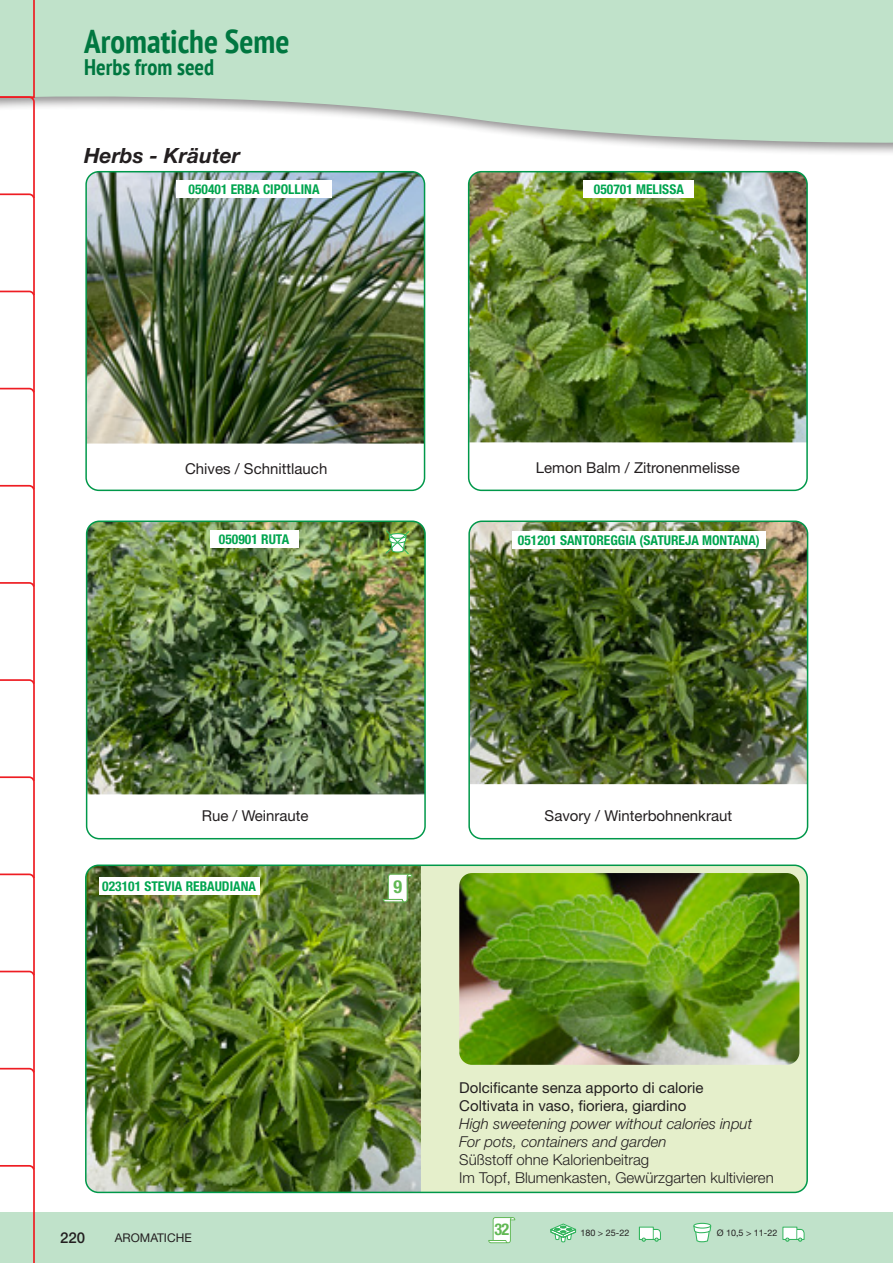
<style>
.page{position:relative;width:893px;height:1263px;background:#fff}
.page>*{position:absolute;margin:0;border:0;box-sizing:border-box;transform-origin:0 0}
.t1{font:700 condensed 33px "PT Sans";color:#007740}
.t2{font:700 condensed 22.5px "PT Sans";color:#007740}
.t3{font:italic 700 21px "Helvetica Neue LT Std";color:#231f20}
.Dida{font:700 condensed 18px "Helvetica Neue LT Std";color:#61b854}
.Dida-2{font:700 condensed 16.35px "Helvetica Neue LT Std";color:#61b854}
.IMPAGINAZIONE_CENTRALE{font:15px "Helvetica Neue LT Std";color:#231f20}
.seconda_lingua{font:300 15px "Helvetica Neue LT Std";color:#231f20}
.italiano{font:15px "Helvetica Neue LT Std";color:#231f20}
.prima_lingua{font:italic 300 15px "Helvetica Neue LT Std";color:#231f20}
.t4{font:500 15px "Helvetica Neue LT Std";color:#231f20}
.Dida-3{font:700 condensed 13.5px "Helvetica Neue LT Std";color:#00a54f}
.t5{font:12px "Helvetica Neue LT Std";color:#231f20}
.t6{font:9px "Helvetica Neue LT Std";color:#231f20}
</style>
<div class="page">
<div style="left:0;top:1212px;width:893px;height:51px;background:#c0e2ca"></div>
<div style="left:86px;top:865px;width:721px;height:327px;background:#e5efcb;border-radius:13px"></div>
<img style="left:86px;top:867px;width:335px;height:325px">
<div style="left:85px;top:864px;width:723px;height:329px;border:2px solid #00984a;border-radius:13px"></div>
<div style="left:0;top:0;width:893px;height:156px;background:#231f20;opacity:.5"></div>
<svg style="left:36px;top:0;width:857px;height:144px;background:#c7e3d0"></svg>
<svg style="left:488px;top:1217px;width:27px;height:26px"></svg>
<svg style="left:550px;top:1223px;width:27px;height:20px"></svg>
<svg style="left:639px;top:1226px;width:22px;height:16px"></svg>
<svg style="left:693px;top:1225px;width:19px;height:18px"></svg>
<div style="left:694px;top:1223px;width:17px;height:5px;background:#fff;border-radius:50%"></div>
<div style="left:693px;top:1223px;width:18px;height:5px;border:1px solid #30b45c;border-radius:50%"></div>
<svg style="left:782px;top:1226px;width:22px;height:16px"></svg>
<img style="left:89px;top:523px;width:334px;height:271px">
<div style="left:86px;top:520px;width:340px;height:319px;border:2px solid #00984a;border-radius:13px"></div>
<img style="left:88px;top:172px;width:337px;height:272px">
<div style="left:85px;top:171px;width:340px;height:320px;border:2px solid #00984a;border-radius:13px"></div>
<img style="left:471px;top:523px;width:337px;height:261px">
<div style="left:468px;top:520px;width:340px;height:319px;border:2px solid #00984a;border-radius:13px"></div>
<img style="left:469px;top:172px;width:336px;height:270px">
<div style="left:468px;top:171px;width:340px;height:320px;border:2px solid #00984a;border-radius:13px"></div>
<div style="left:512px;top:532px;width:253px;height:17px;background:#fff"></div>
<div style="left:176px;top:180px;width:156px;height:17px;background:#fff"></div>
<div style="left:210px;top:531px;width:88px;height:17px;background:#fff"></div>
<div style="left:584px;top:180px;width:110px;height:17px;background:#fff"></div>
<svg style="left:384px;top:529px;width:27px;height:26px"></svg>
<img style="left:459px;top:873px;width:340px;height:192px">
<div style="left:99px;top:878px;width:160px;height:17px;background:#fff"></div>
<svg style="left:383px;top:874px;width:30px;height:28px"></svg>
<svg style="left:0;top:0;width:36px;height:1263px"></svg>
<p class="t1" style="left:84px;top:19px;width:207px">Aromatiche Seme</p>
<p class="t2" style="left:84px;top:53px;width:131px">Herbs from seed</p>
<p class="t3" style="left:84px;top:142px;width:157px">Herbs - Kräuter</p>
<p class="Dida-3" style="left:189px;top:181px;width:132px">050401 ERBA CIPOLLINA</p>
<p class="Dida-3" style="left:594px;top:181px;width:91px">050701 MELISSA</p>
<p class="IMPAGINAZIONE_CENTRALE" style="left:185px;top:459px;width:144px">Chives / Schnittlauch</p>
<p class="IMPAGINAZIONE_CENTRALE" style="left:536px;top:458px;width:205px">Lemon Balm / Zitronenmelisse</p>
<p class="Dida-3" style="left:219px;top:531px;width:72px">050901 RUTA</p>
<p class="Dida-3" style="left:518px;top:532px;width:243px">051201 SANTOREGGIA (SATUREJA MONTANA)</p>
<p class="IMPAGINAZIONE_CENTRALE" style="left:202px;top:806px;width:108px">Rue / Weinraute</p>
<p class="IMPAGINAZIONE_CENTRALE" style="left:545px;top:807px;width:189px">Savory / Winterbohnenkraut</p>
<p class="Dida-3" style="left:102px;top:878px;width:155px">023101 STEVIA REBAUDIANA</p>
<p class="Dida" style="left:393px;top:876px;width:10px">9</p>
<p class="t4" style="left:60px;top:1228px;width:27px">220</p>
<p class="t5" style="left:115px;top:1230px;width:78px">AROMATICHE</p>
<p class="italiano" style="left:459px;top:1079px;width:246px">Dolcificante senza apporto di calorie</p>
<p class="italiano" style="left:459px;top:1097px;width:229px">Coltivata in vaso, fioriera, giardino</p>
<p class="prima_lingua" style="left:459px;top:1115px;width:294px">High sweetening power without calories input</p>
<p class="prima_lingua" style="left:459px;top:1133px;width:209px">For pots, containers and garden</p>
<p class="seconda_lingua" style="left:459px;top:1151px;width:192px">Süßstoff ohne Kalorienbeitrag</p>
<p class="seconda_lingua" style="left:459px;top:1169px;width:316px">Im Topf, Blumenkasten, Gewürzgarten kultivieren</p>
<p class="Dida-2" style="left:494px;top:1219px;width:16px">32</p>
<p class="t6" style="left:580px;top:1228px;width:50px">180 &gt; 25-22</p>
<p class="t6" style="left:717px;top:1228px;width:62px">Ø 10,5 &gt; 11-22</p>
</div>
